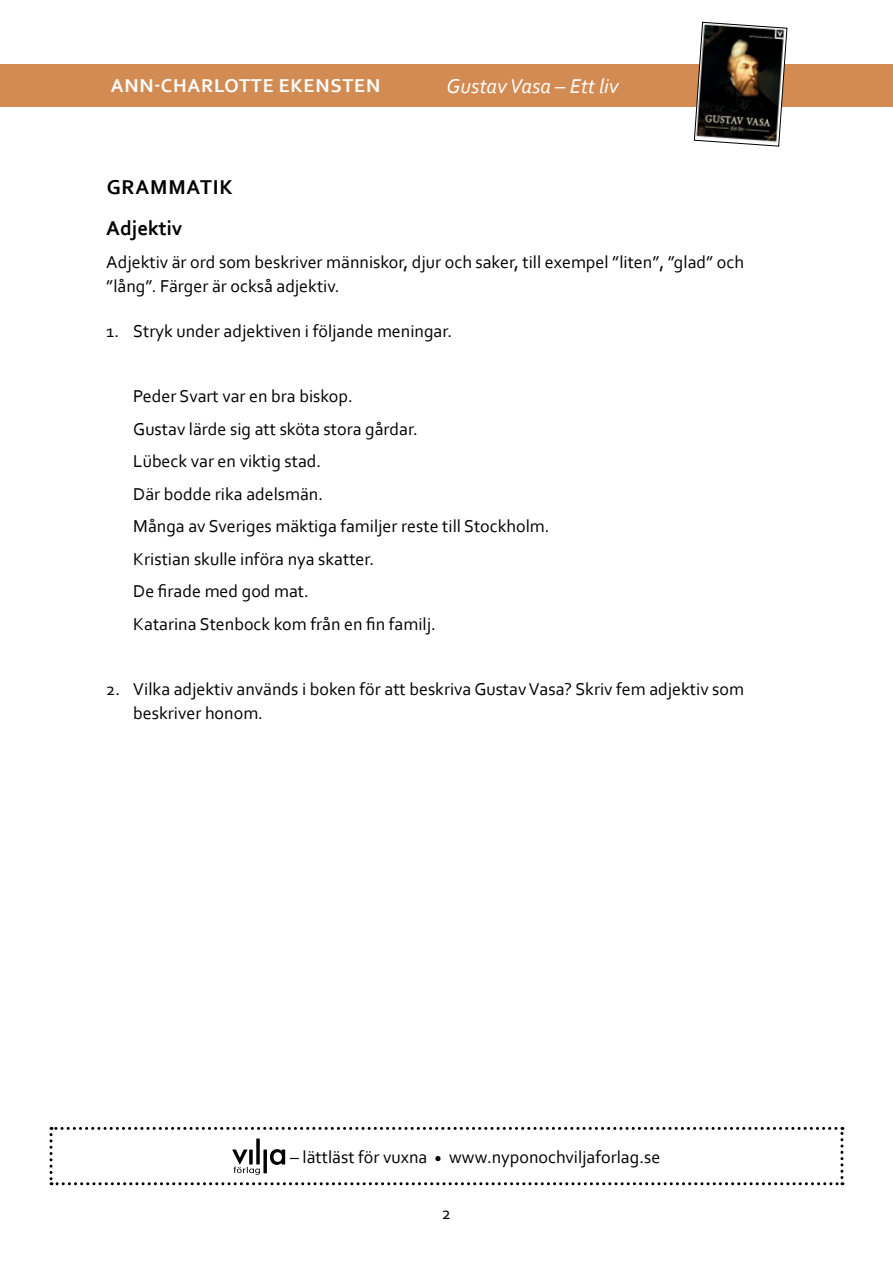
<style>
.page{position:relative;width:893px;height:1263px;background:#fff}
.page>*{position:absolute;margin:0;border:0;box-sizing:border-box;transform-origin:0 0}
.t1{font:italic 21px "Corbel";color:#fff}
.t2{font:700 21px/41px "Corbel";color:#000}
.t3{font:700 19.5px "Corbel";letter-spacing:.04em;color:#fff}
.t4{font:18px/32.5px "Corbel";color:#000}
</style>
<div class="page">
<div style="left:0;top:64px;width:893px;height:42px;background:#d28b52"></div>
<img style="left:694px;top:22px;width:93px;height:124px">
<svg style="left:50px;top:1127px;width:793px;height:58px"></svg>
<p class="t3" style="left:111px;top:74px;width:271px">ANN-CHARLOTTE EKENSTEN</p>
<p class="t1" style="left:446px;top:73px;width:174px">Gustav Vasa – Ett liv</p>
<p class="t2" style="left:106px;top:166px;width:128px">GRAMMATIK<br>Adjektiv</p>
<p class="t4" style="left:106px;top:249px;width:639px;line-height:24px">Adjektiv är ord som beskriver människor, djur och saker, till exempel ”liten”, ”glad” och ”lång”. Färger är också adjektiv.</p>
<p class="t4" style="left:106px;top:314px;width:347px">1. Stryk under adjektiven i följande meningar.</p>
<p class="t4" style="left:133px;top:379px;width:418px">Peder Svart var en bra biskop.<br>Gustav lärde sig att sköta stora gårdar.<br>Lübeck var en viktig stad.<br>Där bodde rika adelsmän.<br>Många av Sveriges mäktiga familjer reste till Stockholm.<br>Kristian skulle införa nya skatter.<br>De firade med god mat.<br>Katarina Stenbock kom från en fin familj.</p>
<p class="t4" style="left:133px;top:676px;width:612px;line-height:24px;text-indent:-27px">2. Vilka adjektiv används i boken för att beskriva Gustav Vasa? Skriv fem adjektiv som beskriver honom.</p>
<p class="t4" style="left:290px;top:1140px;width:372px">– lättläst för vuxna <sub>•</sub> www.nyponochviljaforlag.se</p>
<p class="t4" style="left:442px;top:1196px;width:11px">2</p>
</div>
